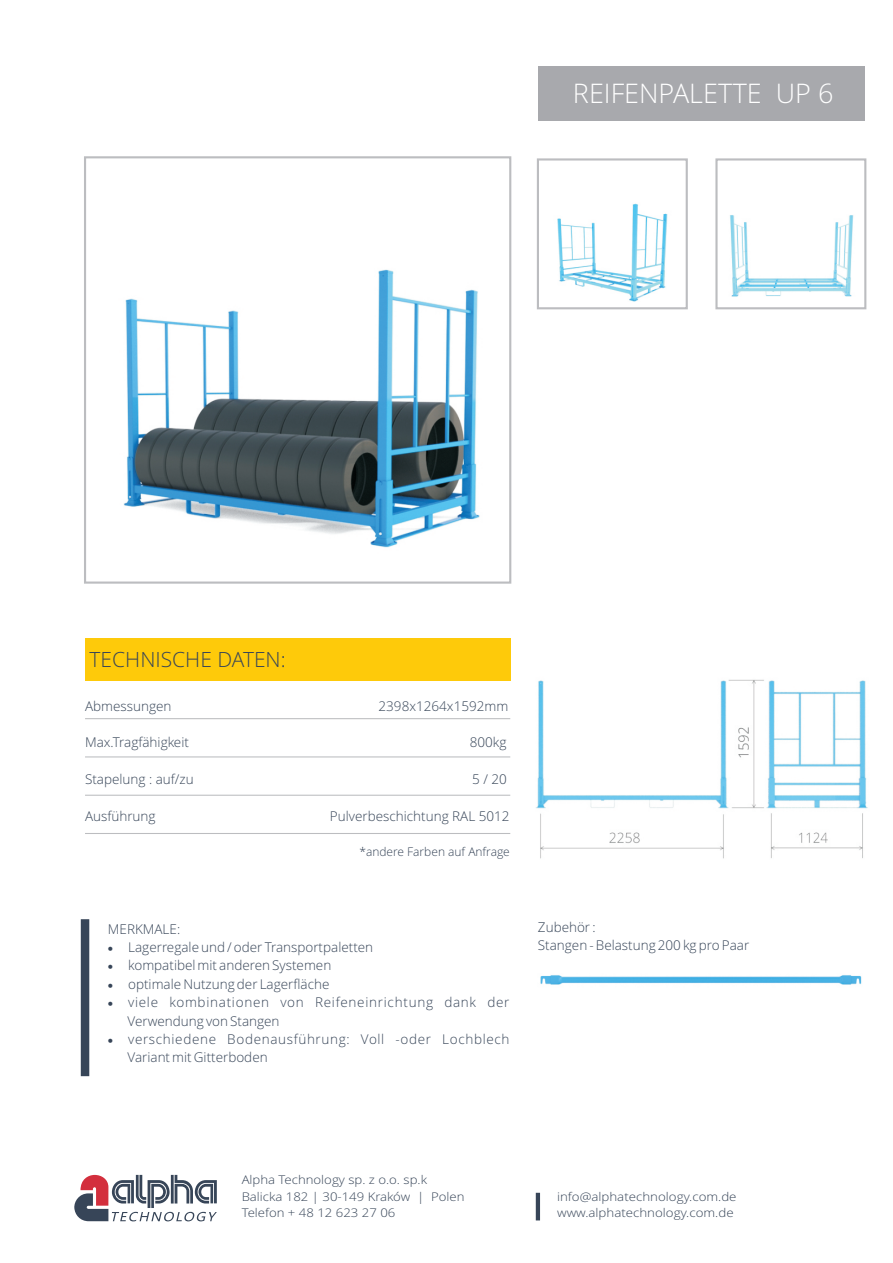
<style>
.page{position:relative;width:893px;height:1263px;background:#fff}
.page>*{position:absolute;margin:0;border:0;box-sizing:border-box;transform-origin:0 0}
.t1{font:300 27px "Open Sans";color:#fff}
.t2{font:300 21px "Open Sans";color:#374558}
.t3{font:300 13.5px/18.5px "Open Sans";color:#374558}
.t4{font:300 13.5px/18.5px "Open Sans";letter-spacing:.05em;color:#374558}
.t5{font:300 13.5px/18.5px "Open Sans";letter-spacing:.055em;color:#374558}
.t6{font:300 12px/16.4px "Open Sans";color:#374558;scale:1.1 1}
.t7{font:300 12px/16.4px "Open Sans";color:#374558;scale:1.11 1}
.t8{font:300 12px "Open Sans";color:#374558}
</style>
<div class="page">
<div style="left:84px;top:156px;width:427px;height:428px;border:2px solid #bcbdc0"></div>
<div style="left:538px;top:66px;width:327px;height:55px;background:#a8a9ad"></div>
<div style="left:715px;top:158px;width:151px;height:151px;border:2px solid #bcbdc0"></div>
<div style="left:537px;top:158px;width:151px;height:151px;border:2px solid #bcbdc0"></div>
<div style="left:81px;top:919px;width:8px;height:157px;background:#374558"></div>
<hr style="left:85px;top:718px;width:425px;height:1px;background:#bcbdc0">
<hr style="left:85px;top:756px;width:425px;height:1px;background:#bcbdc0">
<hr style="left:85px;top:795px;width:425px;height:1px;background:#bcbdc0">
<div style="left:85px;top:638px;width:425px;height:42px;background:#feca0a"></div>
<hr style="left:85px;top:833px;width:425px;height:1px;background:#bcbdc0">
<svg style="left:74px;top:1175px;width:143px;height:46px"></svg>
<hr style="left:536px;top:1193px;width:4px;height:27px;background:#374558">
<img style="left:540px;top:975px;width:322px;height:10px">
<img style="left:123px;top:269px;width:357px;height:279px">
<img style="left:730px;top:215px;width:124px;height:82px">
<img style="left:557px;top:203px;width:111px;height:98px">
<img style="left:536px;top:679px;width:332px;height:180px">
<h1 class="t1" style="left:573px;top:83px;width:262px">REIFENPALETTE UP 6</h1>
<h2 class="t2" style="left:90px;top:650px;width:198px">TECHNISCHE DATEN:</h2>
<p class="t3" style="left:85px;top:698px;width:88px">Abmessungen</p>
<p class="t3" style="left:379px;top:698px;width:131px">2398x1264x1592mm</p>
<p class="t3" style="left:85px;top:734px;width:105px">Max.Tragfähigkeit</p>
<p class="t3" style="left:470px;top:734px;width:38px">800kg</p>
<p class="t3" style="left:85px;top:771px;width:110px">Stapelung : auf/zu</p>
<p class="t3" style="left:472px;top:771px;width:36px">5 / 20</p>
<p class="t3" style="left:85px;top:808px;width:72px">Ausführung</p>
<p class="t3" style="left:330px;top:808px;width:181px">Pulverbeschichtung RAL 5012</p>
<p class="t8" style="left:359px;top:847px;width:152px">*andere Farben auf Anfrage</p>
<p class="t3" style="left:108px;top:921px;width:74px">MERKMALE:</p>
<p class="t3" style="left:108px;top:939px;width:267px">•Lagerregale und / oder Transportpaletten</p>
<p class="t3" style="left:108px;top:958px;width:225px">•kompatibel mit anderen Systemen</p>
<p class="t3" style="left:108px;top:976px;width:223px">•optimale Nutzung der Lagerfläche</p>
<p class="t5" style="left:128px;top:994px;width:383px;text-indent:-20px">•viele kombinationen von Reifeneinrichtung dank der<br>Verwendung von Stangen</p>
<p class="t4" style="left:128px;top:1031px;width:384px;text-indent:-20px">•verschiedene Bodenausführung: Voll -oder Lochblech<br>Variant mit Gitterboden</p>
<p class="t3" style="left:538px;top:919px;width:213px">Zubehör :<br>Stangen - Belastung 200 kg pro Paar</p>
<p class="t6" style="left:242px;top:1173px;width:204px">Alpha Technology sp. z o.o. sp.k<br>Balicka 182 | 30-149 Kraków | Polen<br>Telefon + 48 12 623 27 06</p>
<p class="t7" style="left:557px;top:1189px;width:163px">info@alphatechnology.com.de www.alphatechnology.com.de</p>
</div>
